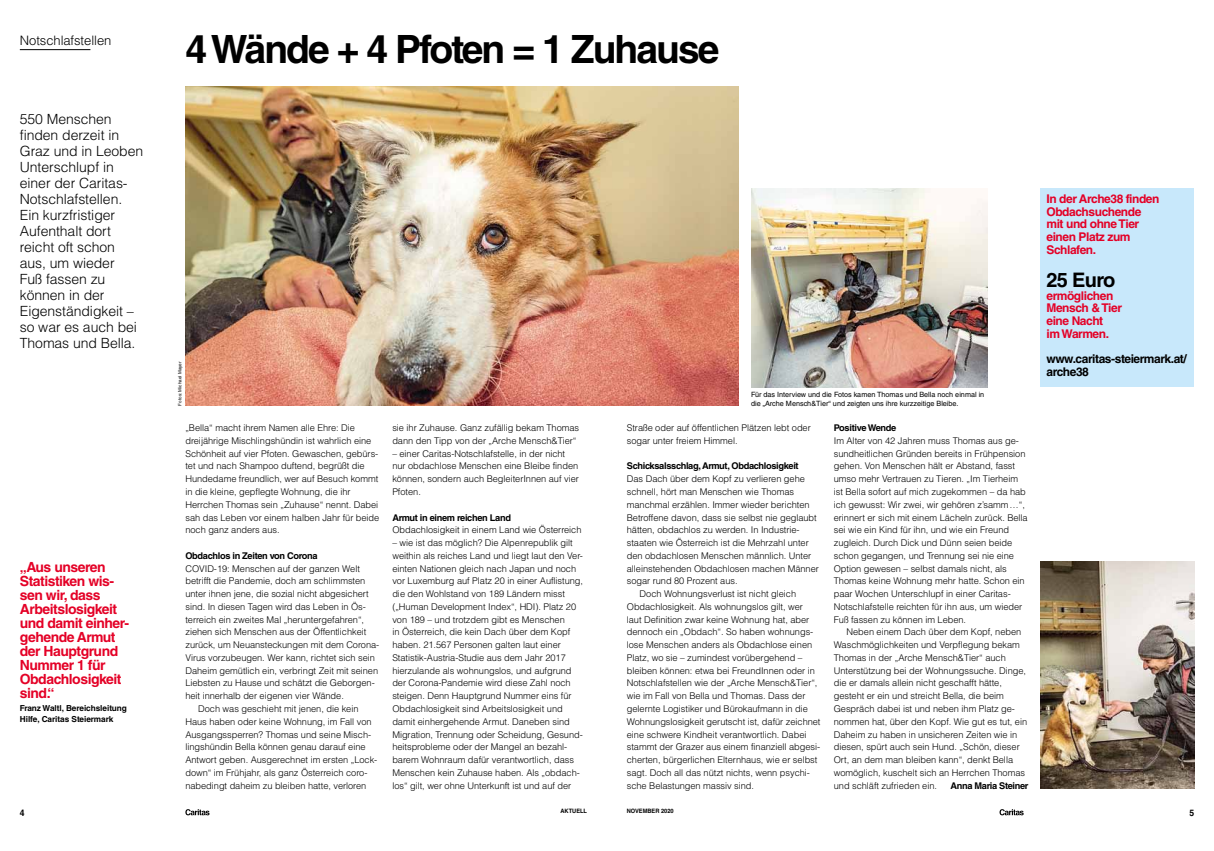
<style>
.page{position:relative;width:1214px;height:851px;background:#fff}
.page>*{position:absolute;margin:0;border:0;box-sizing:border-box;transform-origin:0 0}
.t1{font:700 39px "Helvetica LT Std";letter-spacing:-.05em;color:#000}
.t2{font:700 20px "Helvetica LT Std";letter-spacing:-.035em;color:#000}
.t3{font:300 14px/16px "Helvetica LT Std";letter-spacing:-.005em;color:#000}
.t4{font:700 14px/14px "Helvetica LT Std";letter-spacing:-.035em;color:#e40026}
.t5{font:300 13px "Helvetica LT Std";letter-spacing:-.005em;color:#000}
.t6{font:700 12px/12.8px "Helvetica LT Std";letter-spacing:-.035em;color:#e40026}
.t7{font:700 12px/12.8px "Helvetica LT Std";letter-spacing:-.035em;color:#000}
.t8{font:300 9.2px/12.8px "Helvetica LT Std";letter-spacing:-.005em;color:#000}
.t9{font:700 9.2px "Helvetica LT Std";letter-spacing:-.035em;color:#000}
.t10{font:700 9px "Helvetica LT Std";color:#000;scale:.95 1}
.t11{font:700 8.2px/10.5px "Helvetica LT Std";letter-spacing:-.005em;color:#000}
.t12{font:7.2px/8.8px "Helvetica LT Std";color:#000}
.t13{font:700 6px "Helvetica LT Std";color:#000;scale:.95 1}
.t14{font:4.5px "Helvetica LT Std";letter-spacing:.02em;color:#000}
</style>
<div class="page">
<svg style="left:185px;top:809px;width:24px;height:6px"></svg>
<svg style="left:999px;top:809px;width:24px;height:6px"></svg>
<hr style="left:20px;top:49px;width:70px;height:1px;background:#000">
<div style="left:1040px;top:189px;width:153px;height:198px;background:#c8e8fb"></div>
<img style="left:185px;top:86px;width:553px;height:319px">
<img style="left:1040px;top:561px;width:153px;height:227px">
<img style="left:751px;top:189px;width:236px;height:198px">
<h3 class="t5" style="left:20px;top:32px;width:93px">Notschlafstellen</h3>
<p class="t3" style="left:20px;top:110px;width:125px">550 Menschen finden derzeit in<br>Graz und in Leoben<br>Unterschlupf in einer der Caritas-<br>Notschlafstellen.<br>Ein kurzfristiger<br>Aufenthalt dort reicht oft schon aus, um wieder<br>Fuß fassen zu können in der<br>Eigenständigkeit – so war es auch bei<br>Thomas und Bella.</p>
<h3 class="t4" style="left:20px;top:559px;width:111px">„Aus unseren<br>Statistiken wis&shy;sen wir, dass<br>Arbeitslosigkeit und damit einher&shy;gehende Armut der Hauptgrund<br>Nummer 1 für<br>Obdachlosigkeit sind.“</h3>
<p class="t11" style="left:20px;top:702px;width:108px">Franz Waltl, Bereichsleitung<br>Hilfe, Caritas Steiermark</p>
<h1 class="t1" style="left:185px;top:26px;width:535px">4 Wände + 4 Pfoten = 1 Zuhause</h1>
<p class="t14" style="left:177px;top:405px;width:46px;rotate:-90deg">Fotos: Michael Mayer</p>
<p class="t8" style="left:185px;top:421px;width:195px">„Bella“ macht ihrem Namen alle Ehre: Die dreijährige Mischlingshündin ist wahrlich eine Schönheit auf vier Pfoten. Gewaschen, gebürs&shy;tet und nach Shampoo duftend, begrüßt die Hundedame freundlich, wer auf Besuch kommt in die kleine, gepflegte Wohnung, die ihr Herrchen Thomas sein „Zuhause“ nennt. Dabei sah das Leben vor einem halben Jahr für beide noch ganz anders aus.</p>
<p class="t9" style="left:185px;top:550px;width:134px">Obdachlos in Zeiten von Corona</p>
<p class="t8" style="left:185px;top:561px;width:176px">COVID-19: Menschen auf der ganzen Welt</p>
<p class="t8" style="left:185px;top:574px;width:181px">betrifft die Pandemie, doch am schlimmsten</p>
<p class="t8" style="left:185px;top:587px;width:185px">unter ihnen jene, die sozial nicht abgesichert</p>
<p class="t8" style="left:185px;top:600px;width:182px">sind. In diesen Tagen wird das Leben in Ös-</p>
<p class="t8" style="left:185px;top:612px;width:180px">terreich ein zweites Mal „heruntergefahren“,</p>
<p class="t8" style="left:185px;top:625px;width:182px">ziehen sich Menschen aus der Öffentlichkeit</p>
<p class="t8" style="left:185px;top:638px;width:195px">zurück, um Neuansteckungen mit dem Corona-</p>
<p class="t8" style="left:185px;top:651px;width:191px">Virus vorzubeugen. Wer kann, richtet sich sein</p>
<p class="t8" style="left:185px;top:663px;width:194px">Daheim gemütlich ein, verbringt Zeit mit seinen</p>
<p class="t8" style="left:185px;top:676px;width:191px">Liebsten zu Hause und schätzt die Geborgen-</p>
<p class="t8" style="left:185px;top:689px;width:160px">heit innerhalb der eigenen vier Wände.</p>
<p class="t8" style="left:198px;top:702px;width:162px">Doch was geschieht mit jenen, die kein</p>
<p class="t8" style="left:185px;top:714px;width:188px">Haus haben oder keine Wohnung, im Fall von</p>
<p class="t8" style="left:185px;top:727px;width:187px">Ausgangssperren? Thomas und seine Misch-</p>
<p class="t8" style="left:185px;top:740px;width:182px">lingshündin Bella können genau darauf eine</p>
<p class="t8" style="left:185px;top:753px;width:193px">Antwort geben. Ausgerechnet im ersten „Lock-</p>
<p class="t8" style="left:185px;top:766px;width:183px">down“ im Frühjahr, als ganz Österreich coro-</p>
<p class="t8" style="left:185px;top:778px;width:182px">nabedingt daheim zu bleiben hatte, verloren</p>
<p class="t8" style="left:392px;top:421px;width:188px">sie ihr Zuhause. Ganz zufällig bekam Thomas dann den Tipp von der „Arche Mensch&amp;Tier“</p>
<p class="t8" style="left:392px;top:447px;width:188px">– einer Caritas-Notschlafstelle, in der nicht nur obdachlose Menschen eine Bleibe finden können, sondern auch BegleiterInnen auf vier Pfoten.</p>
<p class="t9" style="left:392px;top:511px;width:120px">Armut in einem reichen Land</p>
<p class="t8" style="left:392px;top:523px;width:191px">Obdachlosigkeit in einem Land wie Österreich</p>
<p class="t8" style="left:392px;top:536px;width:192px">– wie ist das möglich? Die Alpenrepublik gilt weithin als reiches Land und liegt laut den Ver&shy;einten Nationen gleich nach Japan und noch vor Luxemburg auf Platz 20 in einer Auflistung, die den Wohlstand von 189 Ländern misst („Human Development Index“, HDI). Platz 20 von 189 – und trotzdem gibt es Menschen<br>in Österreich, die kein Dach über dem Kopf haben. 21.567 Personen galten laut einer Statistik-Austria-Studie aus dem Jahr 2017 hierzulande als wohnungslos, und aufgrund der Corona-Pandemie wird diese Zahl noch steigen. Denn Hauptgrund Nummer eins für Obdachlosigkeit sind Arbeitslosigkeit und damit einhergehende Armut. Daneben sind Migration, Trennung oder Scheidung, Gesund&shy;heitsprobleme oder der Mangel an bezahl&shy;barem Wohnraum dafür verantwortlich, dass Menschen kein Zuhause haben. Als „obdach&shy;los“ gilt, wer ohne Unterkunft ist und auf der</p>
<p class="t12" style="left:751px;top:390px;width:235px">Für das Interview und die Fotos kamen Thomas und Bella noch einmal in die „Arche Mensch&amp;Tier“ und zeigten uns ihre kurzzeitige Bleibe.</p>
<p class="t8" style="left:626px;top:421px;width:185px">Straße oder auf öffentlichen Plätzen lebt oder sogar unter freiem Himmel.</p>
<p class="t9" style="left:626px;top:460px;width:173px">Schicksalsschlag, Armut, Obdachlosigkeit</p>
<p class="t8" style="left:626px;top:472px;width:179px">Das Dach über dem Kopf zu verlieren gehe</p>
<p class="t8" style="left:626px;top:485px;width:169px">schnell, hört man Menschen wie Thomas</p>
<p class="t8" style="left:626px;top:498px;width:184px">manchmal erzählen. Immer wieder berichten</p>
<p class="t8" style="left:626px;top:510px;width:191px">Betroffene davon, dass sie selbst nie geglaubt</p>
<p class="t8" style="left:626px;top:523px;width:174px">hätten, obdachlos zu werden. In Industrie-</p>
<p class="t8" style="left:626px;top:536px;width:183px">staaten wie Österreich ist die Mehrzahl unter</p>
<p class="t8" style="left:626px;top:549px;width:186px">den obdachlosen Menschen männlich. Unter</p>
<p class="t8" style="left:626px;top:561px;width:193px">alleinstehenden Obdachlosen machen Männer</p>
<p class="t8" style="left:626px;top:574px;width:112px">sogar rund 80 Prozent aus.</p>
<p class="t8" style="left:639px;top:587px;width:158px">Doch Wohnungsverlust ist nicht gleich</p>
<p class="t8" style="left:626px;top:600px;width:177px">Obdachlosigkeit. Als wohnungslos gilt, wer</p>
<p class="t8" style="left:626px;top:612px;width:184px">laut Definition zwar keine Wohnung hat, aber</p>
<p class="t8" style="left:626px;top:625px;width:188px">dennoch ein „Obdach“. So haben wohnungs-</p>
<p class="t8" style="left:626px;top:638px;width:187px">lose Menschen anders als Obdachlose einen</p>
<p class="t8" style="left:626px;top:651px;width:177px">Platz, wo sie – zumindest vorübergehend –</p>
<p class="t8" style="left:626px;top:663px;width:190px">bleiben können: etwa bei FreundInnen oder in</p>
<p class="t8" style="left:626px;top:676px;width:192px">Notschlafstellen wie der „Arche Mensch&amp;Tier“,</p>
<p class="t8" style="left:626px;top:689px;width:180px">wie im Fall von Bella und Thomas. Dass der</p>
<p class="t8" style="left:626px;top:702px;width:183px">gelernte Logistiker und Bürokaufmann in die</p>
<p class="t8" style="left:626px;top:714px;width:195px">Wohnungslosigkeit gerutscht ist, dafür zeichnet</p>
<p class="t8" style="left:626px;top:727px;width:181px">eine schwere Kindheit verantwortlich. Dabei</p>
<p class="t8" style="left:626px;top:740px;width:195px">stammt der Grazer aus einem finanziell abgesi-</p>
<p class="t8" style="left:626px;top:753px;width:192px">cherten, bürgerlichen Elternhaus, wie er selbst</p>
<p class="t8" style="left:626px;top:766px;width:185px">sagt. Doch all das nützt nichts, wenn psychi-</p>
<p class="t8" style="left:626px;top:778px;width:129px">sche Belastungen massiv sind.</p>
<p class="t9" style="left:833px;top:422px;width:64px">Positive Wende</p>
<p class="t8" style="left:833px;top:434px;width:195px">Im Alter von 42 Jahren muss Thomas aus ge&shy;sundheitlichen Gründen bereits in Frühpension gehen. Von Menschen hält er Abstand, fasst umso mehr Vertrauen zu Tieren. „Im Tierheim ist Bella sofort auf mich zugekommen – da hab ich gewusst: Wir zwei, wir gehören z’samm…“, erinnert er sich mit einem Lächeln zurück. Bella sei wie ein Kind für ihn, und wie ein Freund zugleich. Durch Dick und Dünn seien beide schon gegangen, und Trennung sei nie eine Option gewesen – selbst damals nicht, als Thomas keine Wohnung mehr hatte. Schon ein paar Wochen Unterschlupf in einer Caritas-Notschlafstelle reichten für ihn aus, um wieder Fuß fassen zu können im Leben.</p>
<p class="t8" style="left:833px;top:625px;width:195px;text-indent:13px">Neben einem Dach über dem Kopf, neben Waschmöglichkeiten und Verpflegung bekam Thomas in der „Arche Mensch&amp;Tier“ auch Unterstützung bei der Wohnungssuche. Dinge, die er damals allein nicht geschafft hätte, gesteht er ein und streicht Bella, die beim Gespräch dabei ist und neben ihm Platz ge&shy;nommen hat, über den Kopf. Wie gut es tut, ein Daheim zu haben in unsicheren Zeiten wie in diesen, spürt auch sein Hund. „Schön, dieser Ort, an dem man bleiben kann“, denkt Bella womöglich, kuschelt sich an Herrchen Thomas und schläft zufrieden ein.</p>
<p class="t9" style="left:950px;top:779px;width:80px">Anna Maria Steiner</p>
<h3 class="t6" style="left:1046px;top:192px;width:115px">In der Arche38 finden<br>Obdachsuchende mit und ohne Tier einen Platz zum<br>Schlafen.</h3>
<h2 class="t2" style="left:1046px;top:267px;width:70px">25 Euro</h2>
<h3 class="t6" style="left:1046px;top:289px;width:77px">ermöglichen<br>Mensch &amp; Tier eine Nacht<br>im Warmen.</h3>
<h3 class="t7" style="left:1046px;top:352px;width:142px">www.caritas-steiermark.at/ arche38</h3>
<p class="t10" style="left:20px;top:806px;width:7px">4</p>
<p class="t13" style="left:560px;top:807px;width:29px">aktuell</p>
<p class="t13" style="left:626px;top:807px;width:51px">november 2020</p>
<p class="t10" style="left:1189px;top:806px;width:7px">5</p>
</div>
